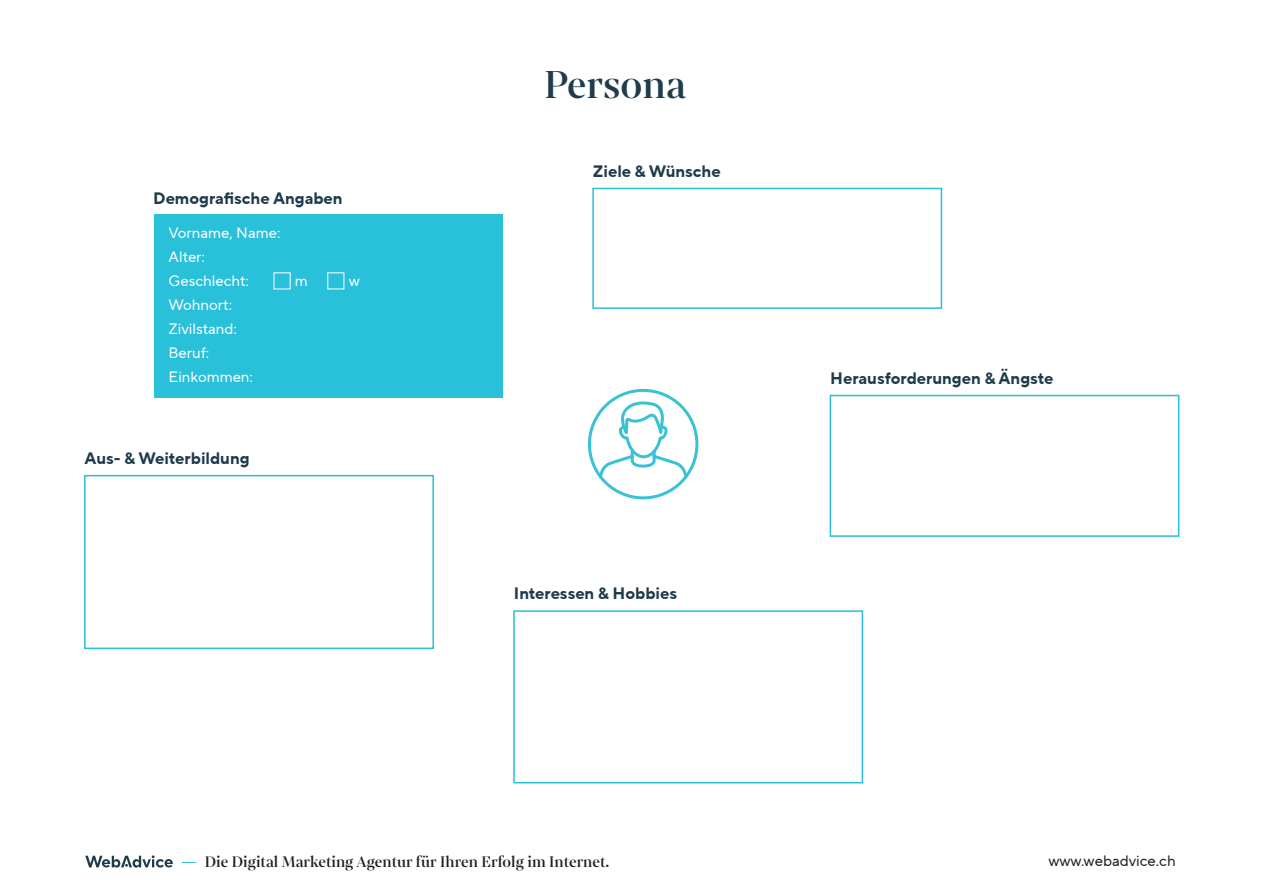
<style>
.page{position:relative;width:1263px;height:893px;background:#fff}
.page>*{position:absolute;margin:0;border:0;box-sizing:border-box;transform-origin:0 0}
.t1{font:500 42px "Mixta Sharp";color:#1e3c4b}
.t2{font:700 16.5px "TT Norms Pro";color:#1d3b4b}
.t3{font:500 16.5px "Mixta Sharp";color:#231f20}
.t4{font:15px/24px "TT Norms Pro";color:#fff}
.t5{font:15px "TT Norms Pro";color:#231f20}
</style>
<div class="page">
<div style="left:155px;top:214px;width:348px;height:184px;background:#29c0da"></div>
<svg style="left:85px;top:855px;width:88px;height:12px"></svg>
<svg style="left:182px;top:862px;width:13px;height:1px"></svg>
<svg style="left:588px;top:389px;width:110px;height:110px"></svg>
<div style="left:84px;top:475px;width:350px;height:174px;border:2px solid #29c0da"></div>
<div style="left:513px;top:610px;width:350px;height:173px;border:2px solid #29c0da"></div>
<div style="left:829px;top:395px;width:350px;height:142px;border:2px solid #29c0da"></div>
<div style="left:592px;top:188px;width:350px;height:121px;border:2px solid #29c0da"></div>
<h1 class="t1" style="left:544px;top:60px;width:143px">Persona</h1>
<p class="t2" style="left:153px;top:186px;width:191px">Demografische Angaben</p>
<p class="t4" style="left:169px;top:220px;width:113px">Vorname, Name:<br>Alter:<br>Geschlecht:<br>Wohnort:<br>Zivilstand:<br>Beruf:<br>Einkommen:</p>
<p class="t4" style="left:295px;top:268px;width:14px">m</p>
<p class="t4" style="left:349px;top:268px;width:13px">w</p>
<p class="t2" style="left:85px;top:446px;width:167px">Aus- &amp; Weiterbildung</p>
<p class="t2" style="left:593px;top:159px;width:129px">Ziele &amp; Wünsche</p>
<p class="t2" style="left:514px;top:581px;width:165px">Interessen &amp; Hobbies</p>
<p class="t3" style="left:205px;top:852px;width:406px">Die Digital Marketing Agentur für Ihren Erfolg im Internet.</p>
<p class="t2" style="left:830px;top:366px;width:225px">Herausforderungen &amp; Ängste</p>
<p class="t5" style="left:1048px;top:850px;width:129px">www.webadvice.ch</p>
</div>
